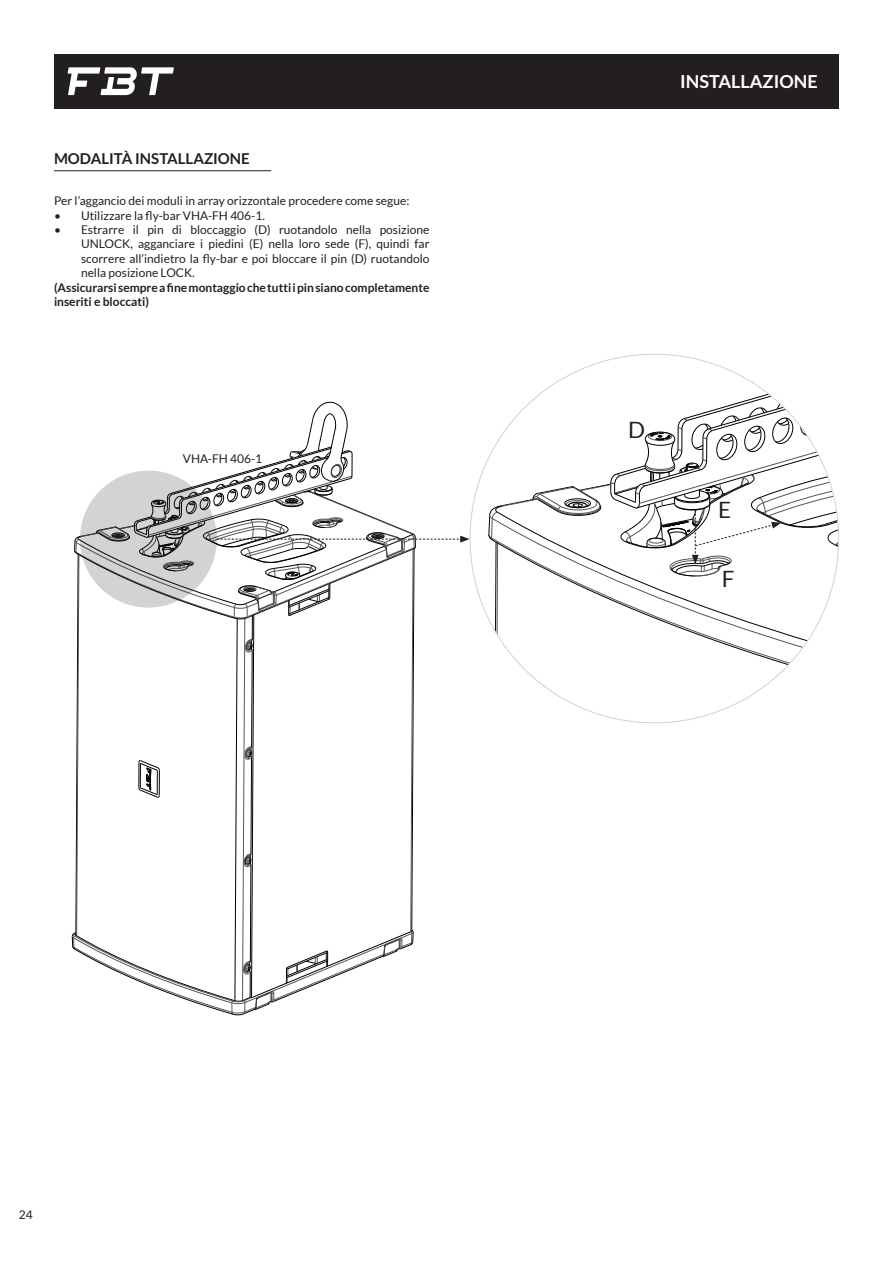
<style>
.page{position:relative;width:893px;height:1263px;background:#fff}
.page>*{position:absolute;margin:0;border:0;box-sizing:border-box;transform-origin:0 0}
.t1{font:22.5px "Lato";color:#231f20}
.t2{font:700 18px "Lato";color:#fff}
.t3{font:700 15px "Lato";color:#231f20}
.t4{font:12px/14.4px "Lato";color:#231f20;text-align:justify}
.t5{font:700 12px/14.4px "Lato";color:#231f20}
</style>
<div class="page">
<div style="left:54px;top:54px;width:785px;height:54px;background:#231f20"></div>
<svg style="left:68px;top:67px;width:106px;height:28px"></svg>
<hr style="left:54px;top:170px;width:217px;height:1px;background:#231f20">
<svg style="left:72px;top:402px;width:398px;height:613px"></svg>
<svg style="left:488px;top:354px;width:351px;height:369px"></svg>
<p class="t3" style="left:54px;top:149px;width:197px">MODALITÀ INSTALLAZIONE</p>
<p class="t4" style="left:54px;top:193px;width:357px">Per l’aggancio dei moduli in array orizzontale procedere come segue:</p>
<p class="t4" style="left:54px;top:208px;width:212px">• Utilizzare la fly-bar VHA-FH 406-1.</p>
<p class="t4" style="left:81px;top:222px;width:350px;text-indent:-27px">• Estrarre il pin di bloccaggio (D) ruotandolo nella posizione UNLOCK, agganciare i piedini (E) nella loro sede (F), quindi far scorrere all’indietro la fly-bar e poi bloccare il pin (D) ruotandolo nella posizione LOCK.</p>
<p class="t5" style="left:54px;top:280px;width:377px">(Assicurarsi sempre a fine montaggio che tutti i pin siano completamente inseriti e bloccati)</p>
<p class="t4" style="left:183px;top:451px;width:81px">VHA-FH 406-1</p>
<h2 class="t2" style="left:680px;top:72px;width:139px">INSTALLAZIONE</h2>
<h1 class="t1" style="left:628px;top:418px;width:18px">D</h1>
<h1 class="t1" style="left:718px;top:498px;width:15px">E</h1>
<h1 class="t1" style="left:722px;top:566px;width:14px">F</h1>
<p class="t4" style="left:19px;top:1207px;width:15px">24</p>
</div>
